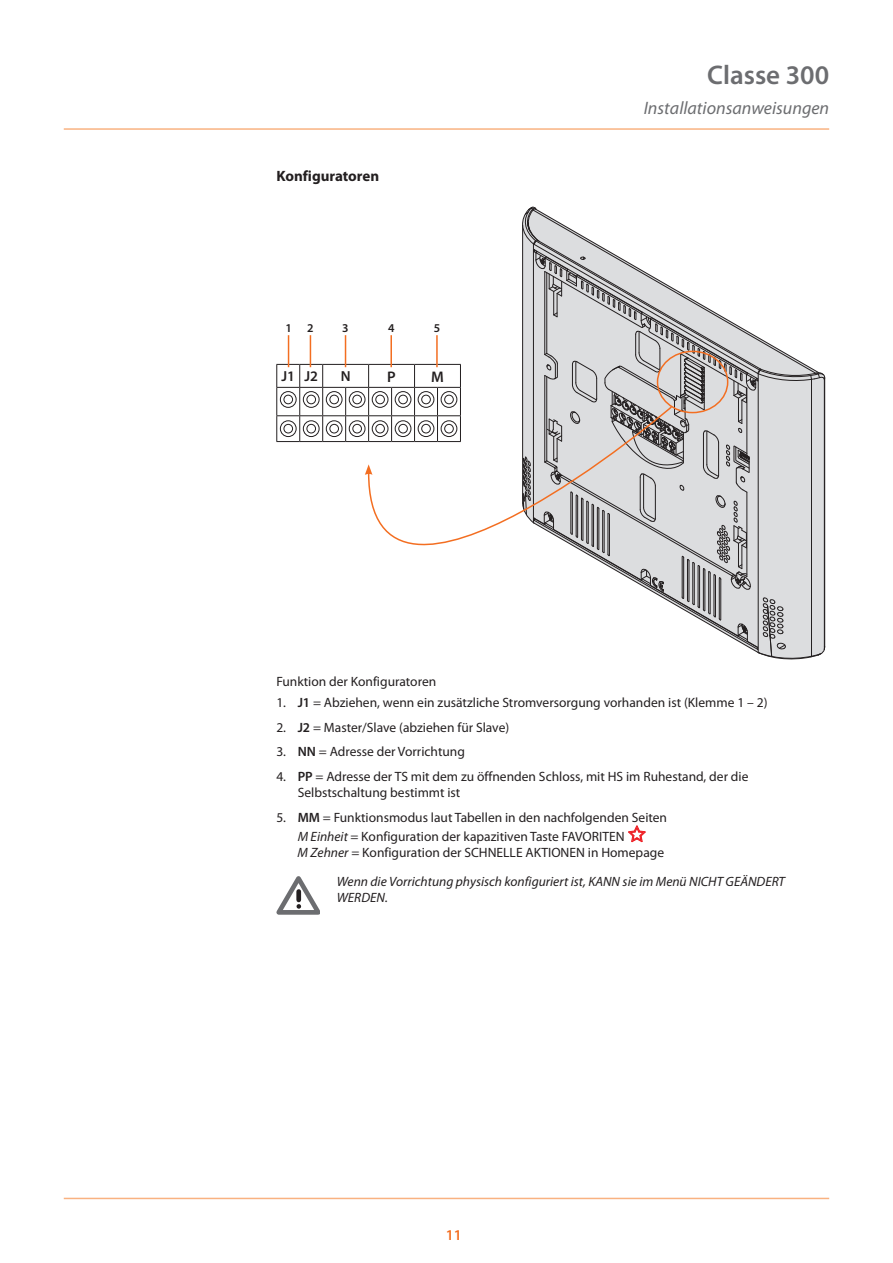
<style>
.page{position:relative;width:893px;height:1263px;background:#fff}
.page>*{position:absolute;margin:0;border:0;box-sizing:border-box;transform-origin:0 0}
.t1{font:600 27px "Myriad Pro";color:#6c6d70}
.t2{font:italic 18px "Myriad Pro";color:#6c6d70}
.t3{font:600 15.45px "Myriad Pro";color:#231f20}
.t4{font:700 15px "Myriad Pro";color:#231f20}
.t5{font:600 15px "Myriad Pro";color:#f36e21}
.t6{font:600 14.55px "Myriad Pro";color:#231f20}
.t7{font:13.5px/16.2px "Myriad Pro";color:#231f20}
.t8{font:italic 13.5px/16.2px "Myriad Pro";color:#231f20}
.t9{font:600 12px "Myriad Pro";color:#231f20}
.s1{font-weight:600}
.s2{font-style:italic}
</style>
<div class="page">
<hr style="left:64px;top:128px;width:765px;height:2px;background:#f9b281">
<hr style="left:64px;top:1198px;width:765px;height:1px;background:#f9b281">
<svg style="left:522px;top:206px;width:303px;height:454px"></svg>
<svg style="left:276px;top:364px;width:185px;height:78px"></svg>
<div style="left:280px;top:391px;width:17px;height:17px;border:1px solid #231f20;border-radius:50%"></div>
<div style="left:284px;top:395px;width:9px;height:9px;border:1px solid #231f20;border-radius:50%"></div>
<div style="left:303px;top:391px;width:16px;height:17px;border:1px solid #231f20;border-radius:50%"></div>
<div style="left:306px;top:395px;width:10px;height:9px;border:1px solid #231f20;border-radius:50%"></div>
<div style="left:326px;top:391px;width:16px;height:17px;border:1px solid #231f20;border-radius:50%"></div>
<div style="left:329px;top:395px;width:10px;height:9px;border:1px solid #231f20;border-radius:50%"></div>
<div style="left:349px;top:391px;width:16px;height:17px;border:1px solid #231f20;border-radius:50%"></div>
<div style="left:352px;top:395px;width:10px;height:9px;border:1px solid #231f20;border-radius:50%"></div>
<div style="left:372px;top:391px;width:16px;height:17px;border:1px solid #231f20;border-radius:50%"></div>
<div style="left:375px;top:395px;width:10px;height:9px;border:1px solid #231f20;border-radius:50%"></div>
<div style="left:395px;top:391px;width:16px;height:17px;border:1px solid #231f20;border-radius:50%"></div>
<div style="left:398px;top:395px;width:10px;height:9px;border:1px solid #231f20;border-radius:50%"></div>
<svg style="left:418px;top:392px;width:16px;height:15px"></svg>
<div style="left:418px;top:391px;width:16px;height:17px;border:1px solid #231f20;border-radius:50%"></div>
<div style="left:422px;top:395px;width:8px;height:9px;background:#fff;border-radius:50%"></div>
<div style="left:421px;top:395px;width:10px;height:9px;border:1px solid #231f20;border-radius:50%"></div>
<svg style="left:441px;top:392px;width:16px;height:15px"></svg>
<div style="left:441px;top:391px;width:16px;height:17px;border:1px solid #231f20;border-radius:50%"></div>
<div style="left:445px;top:395px;width:8px;height:9px;background:#fff;border-radius:50%"></div>
<div style="left:444px;top:395px;width:10px;height:9px;border:1px solid #231f20;border-radius:50%"></div>
<div style="left:280px;top:420px;width:17px;height:17px;border:1px solid #231f20;border-radius:50%"></div>
<div style="left:284px;top:424px;width:9px;height:9px;border:1px solid #231f20;border-radius:50%"></div>
<div style="left:303px;top:420px;width:16px;height:17px;border:1px solid #231f20;border-radius:50%"></div>
<div style="left:306px;top:424px;width:10px;height:9px;border:1px solid #231f20;border-radius:50%"></div>
<div style="left:326px;top:420px;width:16px;height:17px;border:1px solid #231f20;border-radius:50%"></div>
<div style="left:329px;top:424px;width:10px;height:9px;border:1px solid #231f20;border-radius:50%"></div>
<div style="left:349px;top:420px;width:16px;height:17px;border:1px solid #231f20;border-radius:50%"></div>
<div style="left:352px;top:424px;width:10px;height:9px;border:1px solid #231f20;border-radius:50%"></div>
<hr style="left:288px;top:335px;width:1px;height:32px;background:#f36e21">
<hr style="left:310px;top:335px;width:1px;height:32px;background:#f36e21">
<hr style="left:345px;top:335px;width:1px;height:32px;background:#f36e21">
<hr style="left:390px;top:335px;width:2px;height:32px;background:#f36e21">
<hr style="left:436px;top:335px;width:2px;height:32px;background:#f36e21">
<svg style="left:628px;top:825px;width:18px;height:17px"></svg>
<div style="left:657px;top:351px;width:71px;height:62px;border:2px solid #f36e21;border-radius:50%"></div>
<svg style="left:367px;top:405px;width:306px;height:255px"></svg>
<svg style="left:365px;top:464px;width:7px;height:11px"></svg>
<svg style="left:276px;top:876px;width:44px;height:39px"></svg>
<p class="t4" style="left:276px;top:166px;width:104px">Konfiguratoren</p>
<p class="t9" style="left:285px;top:320px;width:8px">1</p>
<p class="t9" style="left:307px;top:320px;width:8px">2</p>
<p class="t9" style="left:342px;top:320px;width:8px">3</p>
<p class="t9" style="left:388px;top:320px;width:8px">4</p>
<p class="t9" style="left:434px;top:320px;width:8px">5</p>
<p class="t6" style="left:281px;top:367px;width:38px">J1 J2</p>
<p class="t6" style="left:341px;top:367px;width:11px">N</p>
<p class="t3" style="left:387px;top:367px;width:10px">P</p>
<p class="t3" style="left:431px;top:367px;width:14px">M</p>
<p class="t7" style="left:276px;top:673px;width:161px">Funktion der Konfiguratoren</p>
<h1 class="t1" style="left:707px;top:58px;width:123px">Classe 300</h1>
<h2 class="t2" style="left:644px;top:97px;width:187px">Installationsanweisungen</h2>
<p class="t7" style="left:276px;top:694px;width:493px">1. <span class="s1">J1</span> = Abziehen, wenn ein zusätzliche Stromversorgung vorhanden ist (Klemme 1 – 2)</p>
<p class="t7" style="left:276px;top:719px;width:234px">2. <span class="s1">J2</span> = Master/Slave (abziehen für Slave)</p>
<p class="t7" style="left:276px;top:743px;width:190px">3. <span class="s1">NN</span> = Adresse der Vorrichtung</p>
<p class="t7" style="left:298px;top:768px;width:452px;text-indent:-21px">4. <span class="s1">PP</span> = Adresse der TS mit dem zu öffnenden Schloss, mit HS im Ruhestand, der die<br>Selbstschaltung bestimmt ist</p>
<p class="t7" style="left:298px;top:808px;width:371px;line-height:18.9px;text-indent:-21px">5. <span class="s1">MM</span> = Funktionsmodus laut Tabellen in den nachfolgenden Seiten<br><span class="s2">M Einheit</span> = Konfiguration der kapazitiven Taste FAVORITEN</p>
<p class="t7" style="left:298px;top:844px;width:368px"><span class="s2">M Zehner</span> = Konfiguration der SCHNELLE AKTIONEN in Homepage</p>
<p class="t8" style="left:337px;top:873px;width:450px">Wenn die Vorrichtung physisch konfiguriert ist, KANN sie im Menü NICHT GEÄNDERT<br>WERDEN.</p>
<p class="t5" style="left:446px;top:1225px;width:18px">11</p>
</div>
